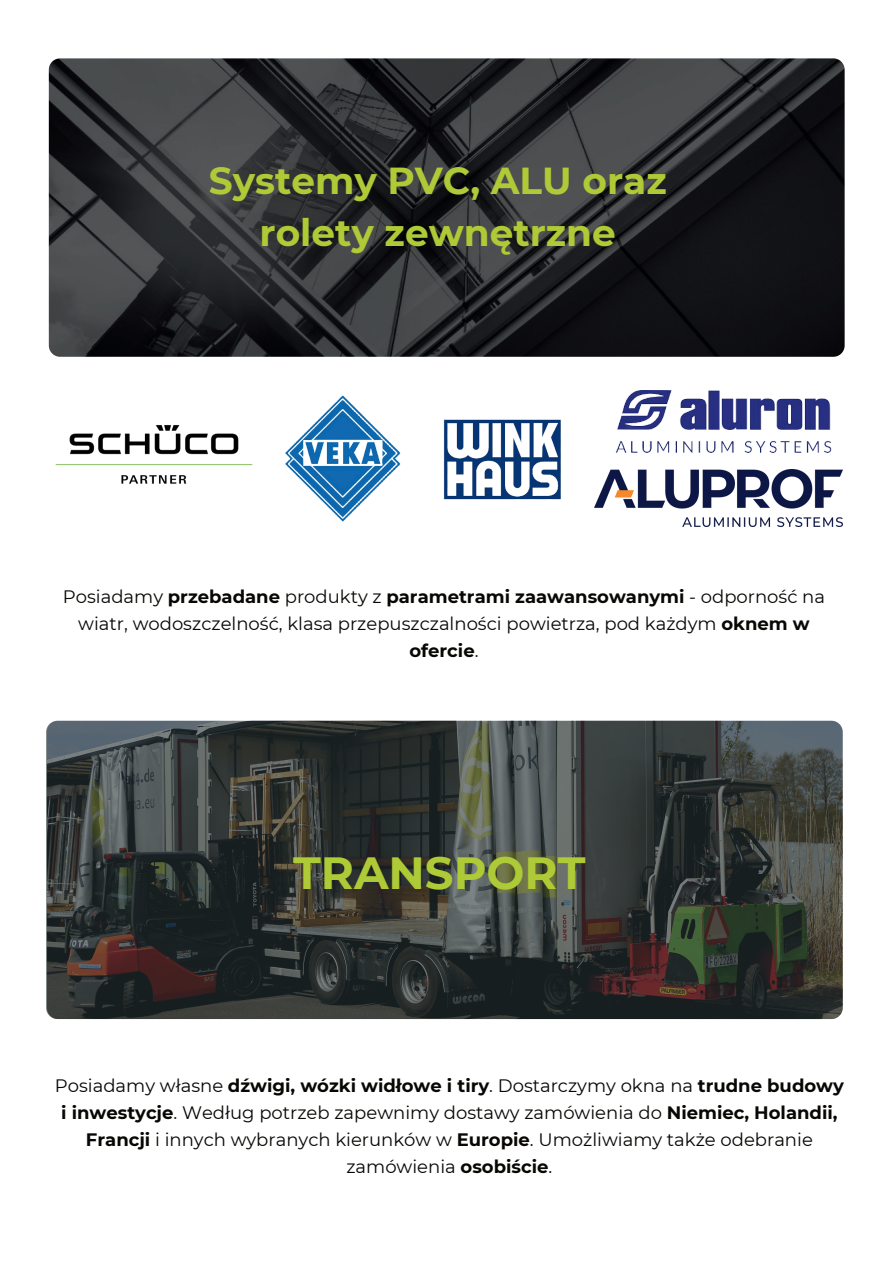
<style>
.page{position:relative;width:893px;height:1264px;background:#fff}
.page>*{position:absolute;margin:0;border:0;box-sizing:border-box;transform-origin:0 0}
.t1{font:700 45px "Montserrat";color:#aeca36}
.t2{font:700 37.5px/51.8px "Montserrat";color:#aeca36;text-align:center}
.t3{font:18px/27px "Montserrat";color:#080704;text-align:center}
.s1{font-weight:700}
</style>
<div class="page">
<img style="left:49px;top:58px;width:795px;height:298px;border-radius:11px">
<img style="left:55px;top:425px;width:198px;height:59px">
<img style="left:285px;top:395px;width:116px;height:127px">
<img style="left:616px;top:390px;width:216px;height:62px">
<img style="left:594px;top:470px;width:248px;height:56px">
<svg style="left:46px;top:720px;width:796px;height:299px"></svg>
<img style="left:443px;top:419px;width:118px;height:81px">
<h2 class="t2" style="left:209px;top:153px;width:459px">Systemy PVC, ALU oraz rolety zewnętrzne</h2>
<p class="t3" style="left:63px;top:582px;width:763px">Posiadamy <span class="s1">przebadane</span> produkty z <span class="s1">parametrami zaawansowanymi</span> - odporność na wiatr, wodoszczelność, klasa przepuszczalności powietrza, pod każdym <span class="s1">oknem w ofercie</span>.</p>
<h1 class="t1" style="left:293px;top:841px;width:294px">TRANSPORT</h1>
<p class="t3" style="left:55px;top:1071px;width:790px">Posiadamy własne <span class="s1">dźwigi, wózki widłowe i tiry</span>. Dostarczymy okna na <span class="s1">trudne budowy i inwestycje</span>. Według potrzeb zapewnimy dostawy zamówienia do <span class="s1">Niemiec, Holandii, Francji</span> i innych wybranych kierunków w <span class="s1">Europie</span>. Umożliwiamy także odebranie zamówienia <span class="s1">osobiście</span>.</p>
</div>
